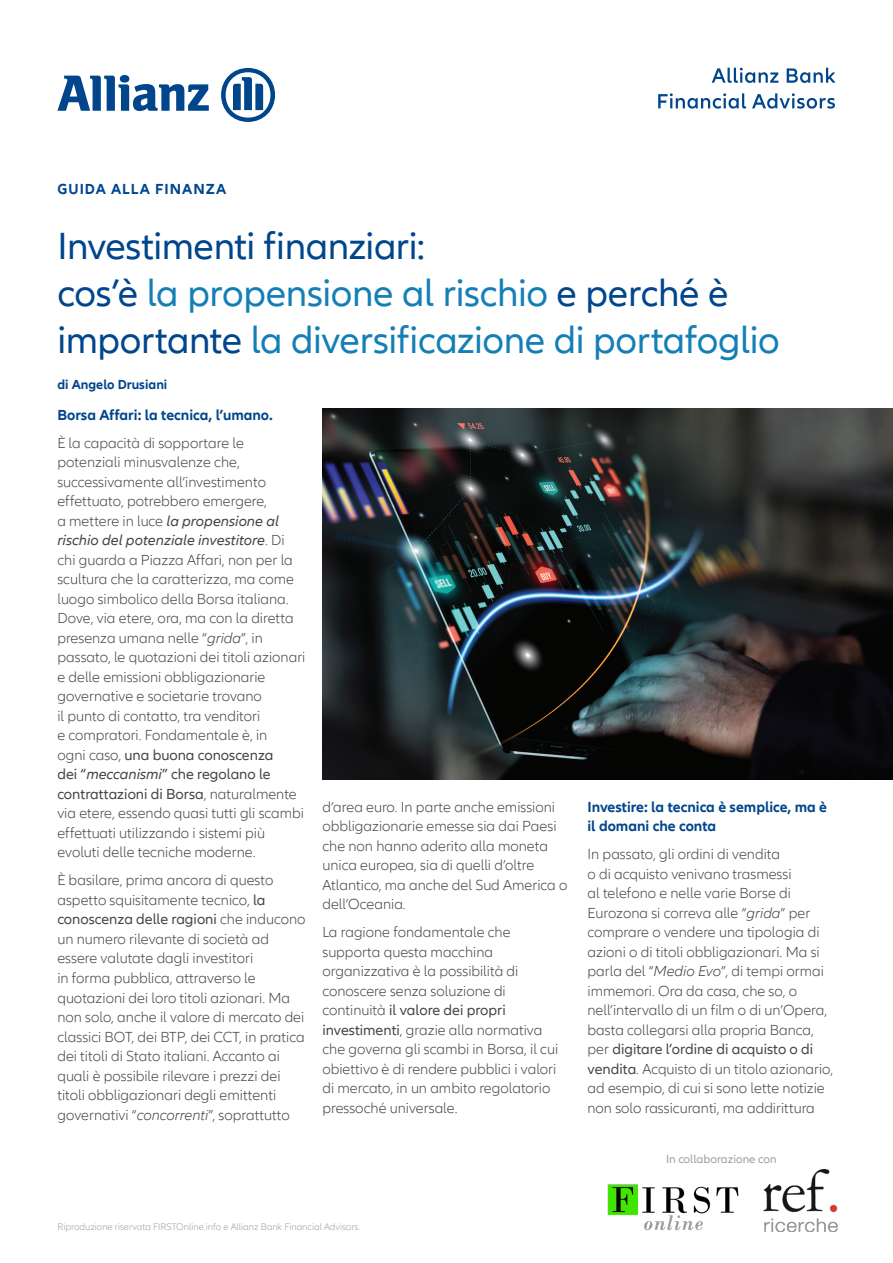
<style>
.page{position:relative;width:893px;height:1263px;background:#fff}
.page>*{position:absolute;margin:0;border:0;box-sizing:border-box;transform-origin:0 0}
.t1{font:39px "Allianz Neo";letter-spacing:-.01em;color:#147fb5}
.t2{font:39px "Allianz Neo";letter-spacing:-.015em;color:#01468c}
.t3{font:300 15px/19.5px "Allianz Neo";color:#454647}
.t4{font:700 15px/19.5px "Allianz Neo";color:#01468c}
.t5{font:700 15px "Allianz Neo";letter-spacing:.07em;color:#01468c}
.t6{font:700 13.5px "Allianz Neo";color:#01468c}
.t7{font:12px "Allianz Neo";color:#9d9fa2}
.t8{font:300 9.75px "Allianz Neo";color:#9d9fa2}
.s1{color:#01468c}
.s2{font-weight:400;font-style:italic}
.s3{font-style:italic}
.s4{font-weight:400}
</style>
<div class="page">
<img style="left:322px;top:408px;width:571px;height:371px">
<svg style="left:57px;top:75px;width:152px;height:36px"></svg>
<svg style="left:221px;top:68px;width:54px;height:54px"></svg>
<svg style="left:658px;top:93px;width:177px;height:16px"></svg>
<svg style="left:712px;top:68px;width:124px;height:15px"></svg>
<img style="left:607px;top:1184px;width:132px;height:47px">
<img style="left:763px;top:1170px;width:75px;height:61px">
<p class="t5" style="left:57px;top:180px;width:171px">GUIDA ALLA FINANZA</p>
<p class="t2" style="left:57px;top:224px;width:369px">Investimenti finanziari:</p>
<p class="t1" style="left:57px;top:271px;width:673px"><span class="s1">cos’è</span> la propensione al rischio <span class="s1">e perché è</span></p>
<p class="t1" style="left:57px;top:317px;width:724px"><span class="s1">importante</span> la diversificazione di portafoglio</p>
<p class="t6" style="left:57px;top:377px;width:111px">di Angelo Drusiani</p>
<p class="t4" style="left:57px;top:405px;width:217px">Borsa Affari: la tecnica, l’umano.</p>
<p class="t3" style="left:57px;top:434px;width:250px">È la capacità di sopportare le potenziali minusvalenze che, successivamente all’investimento effettuato, potrebbero emergere,<br>a mettere in luce <span class="s2">la propensione al rischio del potenziale investitore</span>. Di chi guarda a Piazza Affari, non per la scultura che la caratterizza, ma come luogo simbolico della Borsa italiana.<br>Dove, via etere, ora, ma con la diretta presenza umana nelle “<span class="s3">grida</span>”, in passato, le quotazioni dei titoli azionari e delle emissioni obbligazionarie governative e societarie trovano<br>il punto di contatto, tra venditori<br>e compratori. Fondamentale è, in<br>ogni caso, <span class="s4">una buona conoscenza<br>dei “</span><span class="s2">meccanismi</span><span class="s4">” che regolano le contrattazioni di Borsa</span>, naturalmente via etere, essendo quasi tutti gli scambi effettuati utilizzando i sistemi più evoluti delle tecniche moderne.</p>
<p class="t3" style="left:57px;top:871px;width:250px">È basilare, prima ancora di questo aspetto squisitamente tecnico, <span class="s4">la conoscenza delle ragioni</span> che inducono un numero rilevante di società ad essere valutate dagli investitori<br>in forma pubblica, attraverso le quotazioni dei loro titoli azionari. Ma non solo, anche il valore di mercato dei classici BOT, dei BTP, dei CCT, in pratica dei titoli di Stato italiani. Accanto ai quali è possibile rilevare i prezzi dei titoli obbligazionari degli emittenti governativi “<span class="s3">concorrenti</span>”, soprattutto</p>
<p class="t3" style="left:322px;top:797px;width:246px">d’area euro. In parte anche emissioni obbligazionarie emesse sia dai Paesi che non hanno aderito alla moneta unica europea, sia di quelli d’oltre<br>Atlantico, ma anche del Sud America o dell’Oceania.</p>
<p class="t3" style="left:322px;top:923px;width:237px">La ragione fondamentale che supporta questa macchina organizzativa è la possibilità di conoscere senza soluzione di continuità <span class="s4">il valore dei propri investimenti</span>, grazie alla normativa che governa gli scambi in Borsa, il cui obiettivo è di rendere pubblici i valori di mercato, in un ambito regolatorio pressoché universale.</p>
<p class="t4" style="left:587px;top:797px;width:241px">Investire: la tecnica è semplice, ma è il domani che conta</p>
<p class="t3" style="left:587px;top:845px;width:247px">In passato, gli ordini di vendita<br>o di acquisto venivano trasmessi<br>al telefono e nelle varie Borse di Eurozona si correva alle “<span class="s3">grida</span>” per comprare o vendere una tipologia di azioni o di titoli obbligazionari. Ma si parla del “<span class="s3">Medio Evo</span>”, di tempi ormai immemori. Ora da casa, che so, o nell’intervallo di un film o di un’Opera, basta collegarsi alla propria Banca, per <span class="s4">digitare l’ordine di acquisto o di vendita</span>. Acquisto di un titolo azionario, ad esempio, di cui si sono lette notizie non solo rassicuranti, ma addirittura</p>
<p class="t7" style="left:666px;top:1152px;width:112px">In collaborazione con</p>
<p class="t8" style="left:57px;top:1221px;width:304px">Riproduzione riservata FIRSTOnline.info e Allianz Bank Financial Advisors.</p>
</div>
